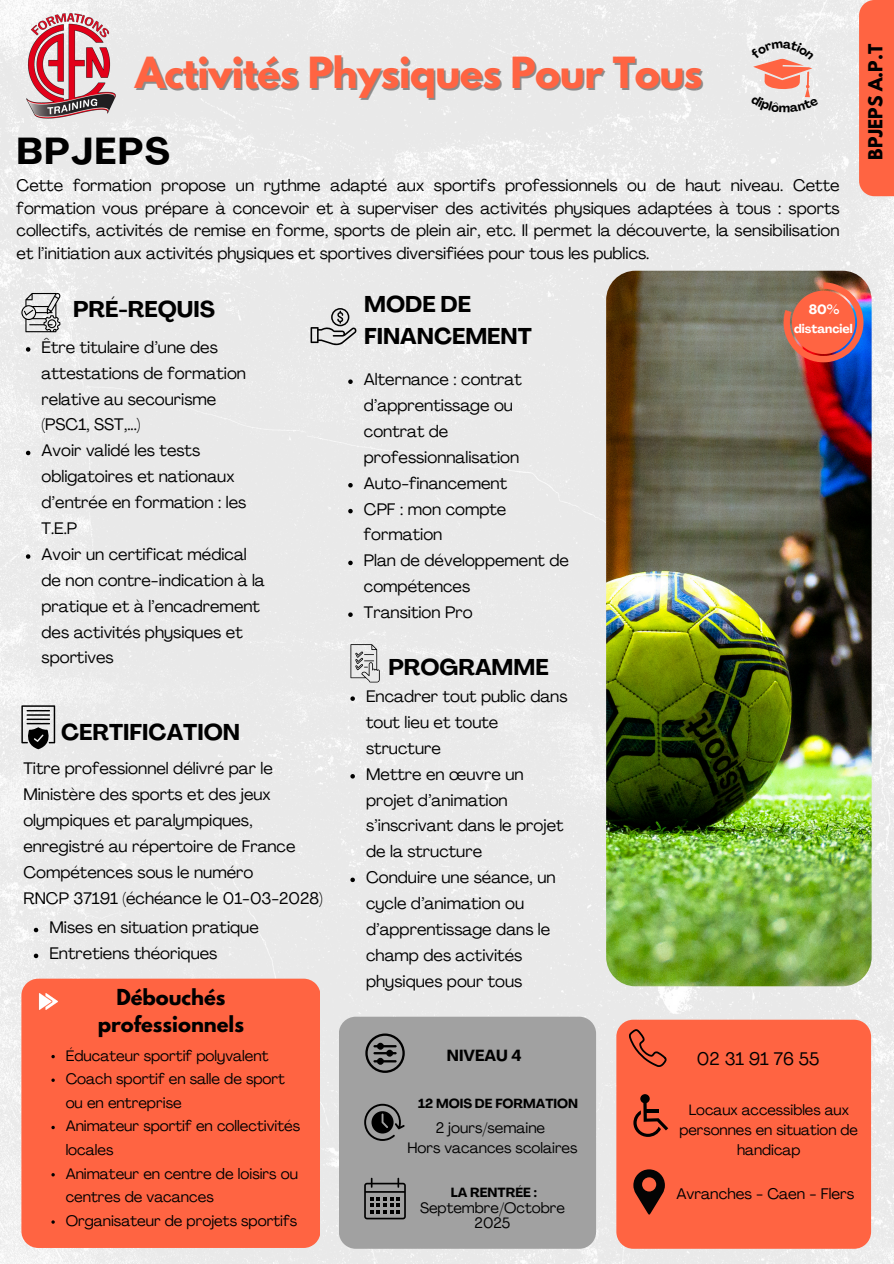
<style>
.page{position:relative;width:894px;height:1264px;background:#fff}
.page>*{position:absolute;margin:0;border:0;box-sizing:border-box;transform-origin:0 0}
.t1{font:700 37.95px "League Spartan";letter-spacing:-.015em;color:#ff6442}
.t2{font:700 37.05px "Agrandir";letter-spacing:.04em;color:#000}
.t3{font:700 22.5px/31.5px "Agrandir";color:#000}
.t4{font:700 19.5px/27px "League Spartan";color:#000;text-align:center}
.t5{font:18px "Agrandir";color:#000}
.t6{font:700 17.1px "League Spartan";color:#000}
.t7{font:16.5px/25.8px "Agrandir";color:#000}
.t8{font:700 15.9px "Agrandir";color:#000}
.t9{font:15.15px "Agrandir";color:#000}
.t10{font:15px/23.7px "Agrandir";color:#000}
.t11{font:14.85px/14.9px "Agrandir";color:#000;text-align:center}
.t12{font:14.7px/19.6px "Agrandir";color:#000;text-align:center}
.t13{font:700 13.2px "Agrandir";color:#fff}
.t14{font:700 13.05px "Agrandir";color:#000}
.t15{font:700 12.9px "Agrandir";color:#000}
.t16{font:700 12.3px "Agrandir";color:#fff}
</style>
<div class="page">
<div style="left:0;top:0;width:893px;height:1263px;background:#e9e9e9"></div>
<div style="left:616px;top:1019px;width:254px;height:229px;background:#ff6442;border-radius:17px"></div>
<div style="left:339px;top:1016px;width:257px;height:232px;background:#a1a1a1;border-radius:17px"></div>
<div style="left:21px;top:978px;width:299px;height:269px;background:#ff6442"></div>
<img style="left:35px;top:989px;width:26px;height:24px">
<svg style="left:21px;top:293px;width:40px;height:39px;background:#b1b1b1"></svg>
<svg style="left:350px;top:644px;width:29px;height:38px"></svg>
<svg style="left:21px;top:705px;width:34px;height:44px"></svg>
<svg style="left:310px;top:308px;width:46px;height:37px;background:#bbb"></svg>
<div style="left:858px;top:0;width:35px;height:196px;background:#ff6442"></div>
<img style="left:17px;top:5px;width:111px;height:122px">
<svg style="left:364px;top:1177px;width:42px;height:42px"></svg>
<svg style="left:364px;top:1103px;width:40px;height:37px"></svg>
<svg style="left:365px;top:1033px;width:39px;height:39px"></svg>
<div style="left:640px;top:1094px;width:9px;height:9px;background:#000;border-radius:50%"></div>
<svg style="left:633px;top:1101px;width:35px;height:35px"></svg>
<hr style="left:643px;top:1109px;width:15px;height:3px;background:#000">
<svg style="left:629px;top:1029px;width:37px;height:38px"></svg>
<svg style="left:633px;top:1169px;width:31px;height:46px"></svg>
<svg style="left:26px;top:347px;width:4px;height:5px"></svg>
<svg style="left:26px;top:451px;width:4px;height:4px"></svg>
<svg style="left:26px;top:554px;width:4px;height:5px"></svg>
<svg style="left:34px;top:927px;width:4px;height:5px"></svg>
<svg style="left:34px;top:953px;width:4px;height:5px"></svg>
<svg style="left:350px;top:696px;width:5px;height:5px"></svg>
<svg style="left:350px;top:774px;width:5px;height:4px"></svg>
<svg style="left:350px;top:877px;width:5px;height:5px"></svg>
<svg style="left:51px;top:1054px;width:4px;height:4px"></svg>
<svg style="left:51px;top:1078px;width:4px;height:3px"></svg>
<svg style="left:51px;top:1125px;width:4px;height:4px"></svg>
<svg style="left:51px;top:1173px;width:4px;height:3px"></svg>
<svg style="left:51px;top:1220px;width:4px;height:3px"></svg>
<svg style="left:348px;top:379px;width:4px;height:5px"></svg>
<svg style="left:348px;top:483px;width:4px;height:4px"></svg>
<svg style="left:348px;top:509px;width:4px;height:4px"></svg>
<svg style="left:348px;top:560px;width:4px;height:5px"></svg>
<svg style="left:348px;top:612px;width:4px;height:5px"></svg>
<img style="left:606px;top:271px;width:265px;height:715px;border-radius:29px">
<img style="left:778px;top:280px;width:90px;height:85px">
<svg style="left:749px;top:40px;width:69px;height:72px;background:#eed0c9"></svg>
<p class="t1" style="left:135px;top:54px;width:568px">Activités Physiques Pour Tous</p>
<p class="t2" style="left:17px;top:136px;width:154px">BPJEPS</p>
<h6 class="t7" style="left:17px;top:176px;width:824px;line-height:22.5px;text-align:justify">Cette formation propose un rythme adapté aux sportifs professionnels ou de haut niveau. Cette formation vous prépare à concevoir et à superviser des activités physiques adaptées à tous : sports collectifs, activités de remise en forme, sports de plein air, etc. Il permet la découverte, la sensibilisation et l’initiation aux activités physiques et sportives diversifiées pour tous les publics.</h6>
<p class="t6" style="left:866px;top:160px;width:117px;rotate:-90deg">BPJEPS A.P.T</p>
<h3 class="t3" style="left:73px;top:295px;width:143px">PRÉ-REQUIS</h3>
<p class="t7" style="left:42px;top:336px;width:206px">Être titulaire d’une des attestations de formation relative au secourisme (PSC1, SST,...)</p>
<p class="t7" style="left:42px;top:439px;width:206px">Avoir validé les tests obligatoires et nationaux d’entrée en formation : les<br>T.E.P</p>
<p class="t7" style="left:42px;top:543px;width:225px">Avoir un certificat médical de non contre-indication à la pratique et à l’encadrement des activités physiques et sportives</p>
<p class="t3" style="left:61px;top:718px;width:180px">CERTIFICATION</p>
<p class="t7" style="left:23px;top:757px;width:274px">Titre professionnel délivré par le<br>Ministère des sports et des jeux olympiques et paralympiques, enregistré au répertoire de France<br>Compétences sous le numéro</p>
<p class="t7" style="left:23px;top:886px;width:301px">RNCP 37191 (échéance le 01-03-2028)</p>
<h4 class="t7" style="left:49px;top:916px;width:211px">Mises en situation pratique</h4>
<p class="t7" style="left:49px;top:942px;width:169px">Entretiens théoriques</p>
<p class="t4" style="left:98px;top:985px;width:148px">Débouchés professionnels</p>
<p class="t10" style="left:66px;top:1044px;width:204px">Éducateur sportif polyvalent</p>
<p class="t10" style="left:66px;top:1068px;width:221px">Coach sportif en salle de sport ou en entreprise</p>
<p class="t10" style="left:66px;top:1115px;width:236px">Animateur sportif en collectivités locales</p>
<p class="t10" style="left:66px;top:1163px;width:234px">Animateur en centre de loisirs ou centres de vacances</p>
<p class="t10" style="left:66px;top:1210px;width:233px">Organisateur de projets sportifs</p>
<p class="t3" style="left:364px;top:290px;width:169px">MODE DE<br>FINANCEMENT</p>
<p class="t7" style="left:364px;top:368px;width:159px">Alternance : contrat d’apprentissage ou contrat de professionnalisation</p>
<p class="t7" style="left:364px;top:471px;width:145px">Auto-financement</p>
<h5 class="t7" style="left:364px;top:497px;width:144px">CPF : mon compte formation</h5>
<p class="t7" style="left:364px;top:549px;width:206px">Plan de développement de compétences</p>
<p class="t7" style="left:364px;top:601px;width:110px">Transition Pro</p>
<h3 class="t3" style="left:388px;top:653px;width:162px">PROGRAMME</h3>
<p class="t7" style="left:366px;top:685px;width:203px">Encadrer tout public dans tout lieu et toute structure</p>
<p class="t7" style="left:366px;top:762px;width:199px">Mettre en œuvre un projet d’animation s’inscrivant dans le projet de la structure</p>
<p class="t7" style="left:366px;top:866px;width:191px">Conduire une séance, un cycle d’animation ou d’apprentissage dans le champ des activités physiques pour tous</p>
<p class="t8" style="left:447px;top:1048px;width:76px">NIVEAU 4</p>
<p class="t15" style="left:418px;top:1097px;width:161px">12 MOIS DE FORMATION</p>
<p class="t10" style="left:435px;top:1117px;width:111px">2 jours/semaine</p>
<p class="t10" style="left:407px;top:1137px;width:172px">Hors vacances scolaires</p>
<p class="t13" style="left:808px;top:304px;width:32px">80%</p>
<p class="t16" style="left:794px;top:323px;width:60px">distanciel</p>
<p class="t5" style="left:696px;top:1051px;width:124px">02 31 91 76 55</p>
<p class="t12" style="left:679px;top:1101px;width:180px">Locaux accessibles aux personnes en situation de handicap</p>
<p class="t14" style="left:450px;top:1186px;width:88px">LA RENTRÉE :</p>
<p class="t9" style="left:676px;top:1187px;width:179px">Avranches - Caen - Flers</p>
<p class="t11" style="left:420px;top:1201px;width:146px">Septembre/Octobre<br>2025</p>
</div>
